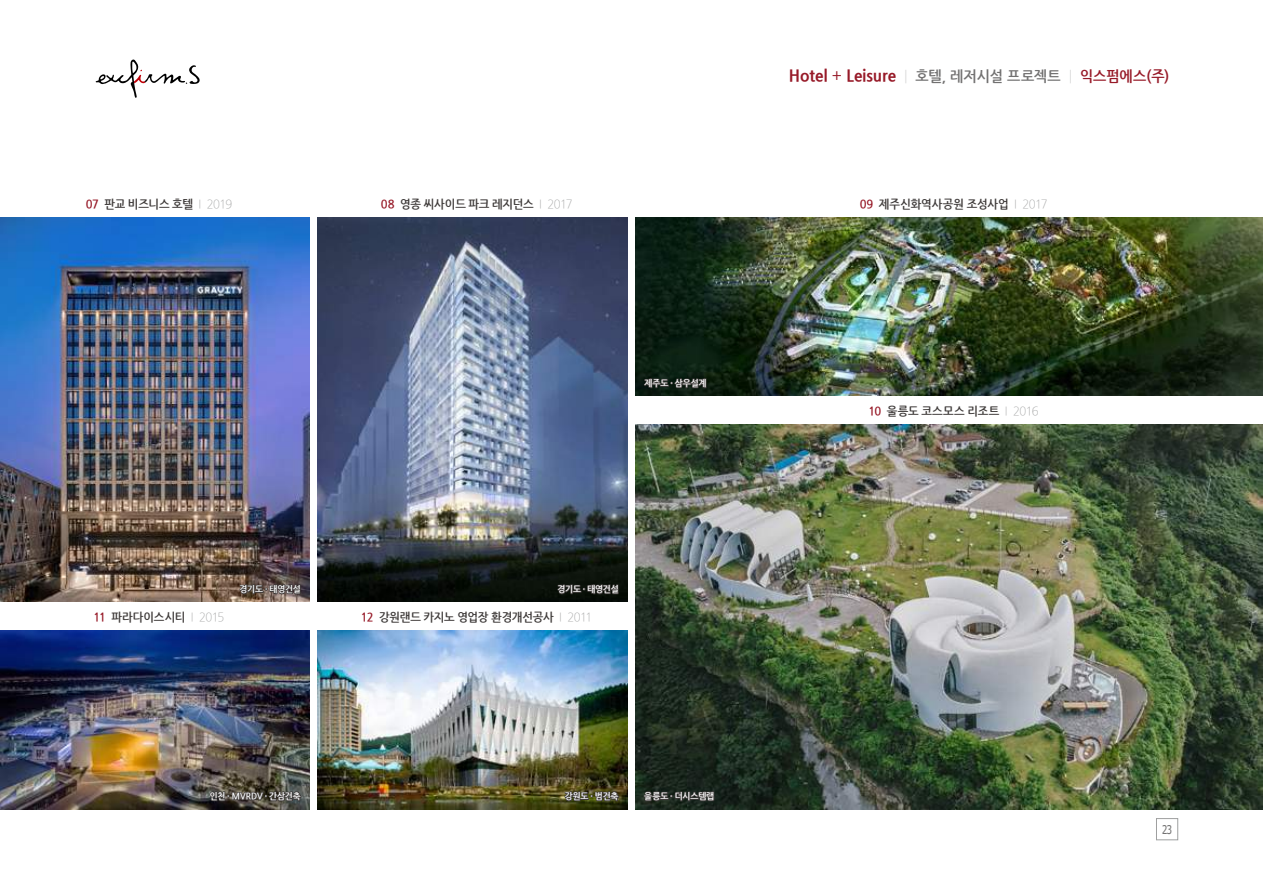
<style>
.page{position:relative;width:1263px;height:893px;background:#fff}
.page>*{position:absolute;margin:0;border:0;box-sizing:border-box;transform-origin:0 0}
.t1{font:800 16.5px "Nanum Gothic";color:#971a28;scale:.94 1}
.t2{font:700 12px "Nanum Gothic";letter-spacing:-.015em;color:#3e3a39;scale:.94 1}
.t3{font:700 12px "Nanum Gothic";letter-spacing:.03em;color:#3e3a39;scale:.94 1}
.t4{font:700 12px "Nanum Gothic";letter-spacing:.005em;color:#3e3a39;scale:.94 1}
.t5{font:12px "Tahoma";color:#727171;scale:.8 1}
.t6{font:700 9px "Nanum Gothic";letter-spacing:-.005em;color:#fff;scale:.94 1}
.s1{color:#971a28}
.s2{font-weight:300;color:#9fa0a0}
.s3{font-weight:400}
.s4{font-weight:300;font-size:15px;color:#c9caca}
.s5{font-weight:700;font-size:15px;color:#727171}
.s6{font-weight:700;font-size:15px}
</style>
<div class="page">
<img style="left:636px;top:218px;width:627px;height:178px">
<img style="left:318px;top:631px;width:309px;height:178px">
<img style="left:0;top:631px;width:309px;height:178px">
<svg style="left:208px;top:782px;width:94px;height:26px;background:#48443c"></svg>
<svg style="left:564px;top:782px;width:56px;height:25px"></svg>
<svg style="left:643px;top:363px;width:64px;height:28px;background:#17261b"></svg>
<img style="left:0;top:218px;width:309px;height:384px">
<svg style="left:239px;top:570px;width:63px;height:27px;background:#544642"></svg>
<img style="left:318px;top:218px;width:309px;height:384px">
<svg style="left:557px;top:570px;width:63px;height:27px;background:#171c15"></svg>
<img style="left:636px;top:425px;width:627px;height:384px">
<svg style="left:643px;top:779px;width:73px;height:24px;background:#232a24"></svg>
<div style="left:1156px;top:818px;width:22px;height:22px;border:1px solid #9fa0a0"></div>
<svg style="left:96px;top:59px;width:104px;height:39px"></svg>
<p class="t2" style="left:86px;top:198px;width:157px"><span class="s1">07</span> 판교 비즈니스 호텔 <span class="s2">I 2019</span></p>
<p class="t2" style="left:381px;top:198px;width:205px"><span class="s1">08</span> 영종 씨사이드 파크 레지던스 <span class="s2">I 2017</span></p>
<p class="t6" style="left:644px;top:379px;width:67px">제주도 · 삼우설계</p>
<p class="t6" style="left:240px;top:585px;width:67px">경기도 · 태영건설</p>
<p class="t6" style="left:557px;top:585px;width:67px">경기도 · 태영건설</p>
<p class="t4" style="left:94px;top:611px;width:141px"><span class="s1">11</span> 파라다이스시티 <span class="s2">I 2015</span></p>
<p class="t2" style="left:361px;top:611px;width:248px"><span class="s1">12</span> 강원랜드 카지노 영업장 환경개선공사 <span class="s2">I 2011</span></p>
<p class="t6" style="left:210px;top:792px;width:98px">인천 · MVRDV · 간삼건축</p>
<p class="t6" style="left:565px;top:792px;width:59px">강원도 · 범건축</p>
<p class="t6" style="left:644px;top:792px;width:76px">울릉도 · 더시스템랩</p>
<h1 class="t1" style="left:789px;top:67px;width:406px">Hotel <span class="s3">+</span> Leisure <span class="s4">|</span> <span class="s5">호텔, 레저시설 프로젝트</span> <span class="s4">|</span> <span class="s6">익스펌에스(주)</span></h1>
<p class="t2" style="left:860px;top:198px;width:201px"><span class="s1">09</span> 제주신화역사공원 조성사업 <span class="s2">I 2017</span></p>
<p class="t3" style="left:868px;top:405px;width:182px"><span class="s1">10</span> 울릉도 코스모스 리조트 <span class="s2">I 2016</span></p>
<p class="t5" style="left:1162px;top:821px;width:14px">23</p>
</div>
